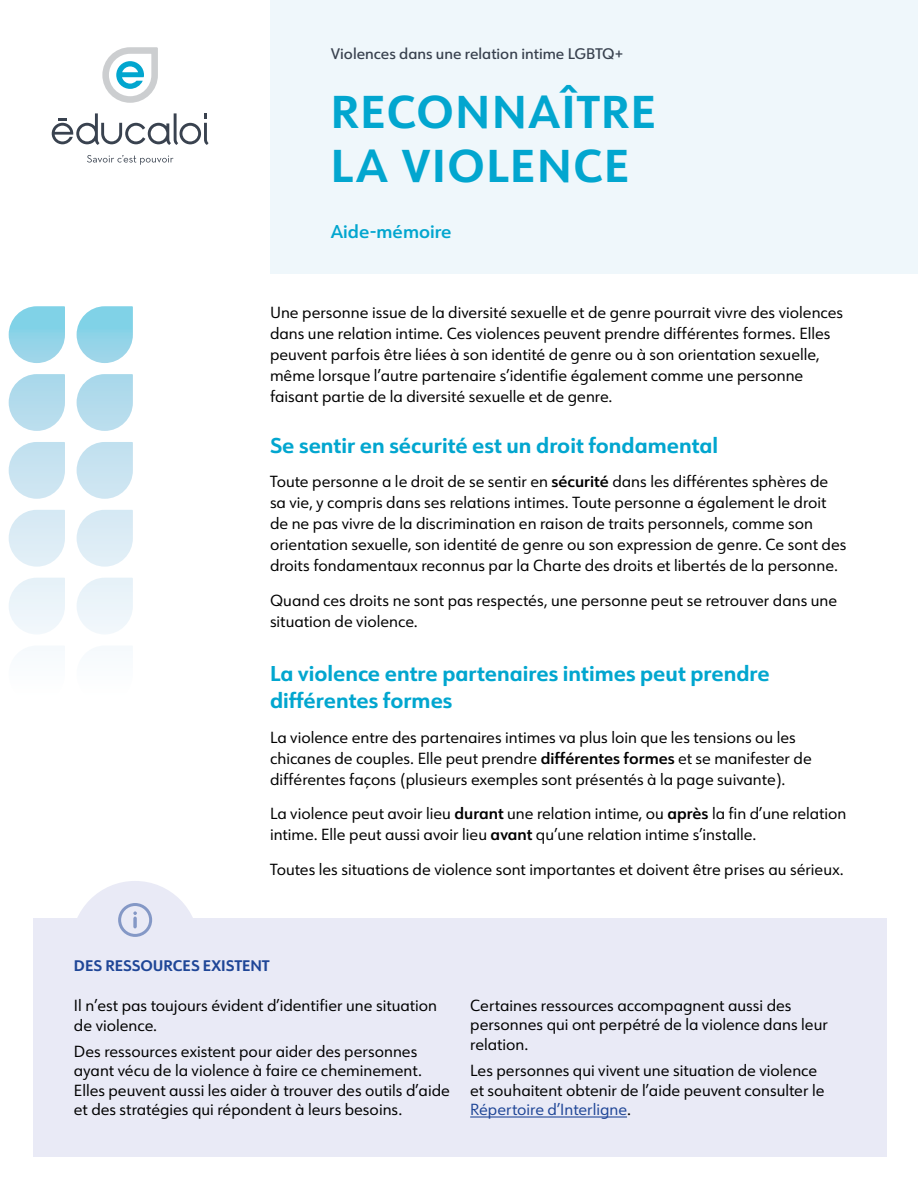
<style>
.page{position:relative;width:918px;height:1188px;background:#fff}
.page>*{position:absolute;margin:0;border:0;box-sizing:border-box;transform-origin:0 0}
.t1{font:700 45px/54px "URW Form";letter-spacing:.04em;color:#02a6cf}
.t2{font:700 21px/27px "URW Form";color:#02a6cf}
.t3{font:600 18px "URW Form";color:#02a6cf}
.t4{font:15.75px/21px "URW Form";color:#000}
.t5{font:500 15px "URW Form";color:#39424f}
.t6{font:700 15px "URW Form";color:#1f4697}
.s1{font-weight:600}
.s2{color:#1f4697}
</style>
<div class="page">
<div style="left:270px;top:0;width:648px;height:273px;background:#eff7fb"></div>
<div style="left:71px;top:881px;width:128px;height:127px;background:#e9eaf6;border-radius:50%"></div>
<div style="left:33px;top:919px;width:854px;height:238px;background:#e9eaf6"></div>
<hr style="left:470px;top:1116px;width:157px;height:2px;background:#1f4697">
<svg style="left:9px;top:306px;width:56px;height:57px;background:#9edaeb"></svg>
<svg style="left:9px;top:510px;width:56px;height:57px"></svg>
<svg style="left:9px;top:578px;width:56px;height:56px"></svg>
<svg style="left:9px;top:374px;width:56px;height:57px"></svg>
<svg style="left:9px;top:442px;width:56px;height:57px"></svg>
<svg style="left:77px;top:306px;width:56px;height:57px;background:#9edaeb"></svg>
<svg style="left:77px;top:510px;width:56px;height:57px"></svg>
<svg style="left:77px;top:578px;width:56px;height:56px"></svg>
<svg style="left:77px;top:374px;width:56px;height:57px"></svg>
<svg style="left:77px;top:442px;width:56px;height:57px"></svg>
<svg style="left:102px;top:47px;width:56px;height:56px"></svg>
<svg style="left:52px;top:113px;width:157px;height:32px"></svg>
<svg style="left:87px;top:155px;width:86px;height:10px"></svg>
<div style="left:118px;top:903px;width:34px;height:34px;border:3px solid #1f4697;border-radius:50%"></div>
<svg style="left:133px;top:911px;width:4px;height:16px"></svg>
<p class="t5" style="left:331px;top:44px;width:294px">Violences dans une relation intime LGBTQ+</p>
<h1 class="t1" style="left:331px;top:83px;width:327px">RECONNAÎTRE<br>LA VIOLENCE</h1>
<p class="t3" style="left:331px;top:219px;width:122px">Aide-mémoire</p>
<p class="t4" style="left:270px;top:302px;width:575px">Une personne issue de la diversité sexuelle et de genre pourrait vivre des violences dans une relation intime. Ces violences peuvent prendre différentes formes. Elles peuvent parfois être liées à son identité de genre ou à son orientation sexuelle, même lorsque l’autre partenaire s’identifie également comme une personne faisant partie de la diversité sexuelle et de genre.</p>
<h2 class="t2" style="left:270px;top:431px;width:450px">Se sentir en sécurité est un droit fondamental</h2>
<p class="t4" style="left:270px;top:470px;width:578px">Toute personne a le droit de se sentir en <span class="s1">sécurité</span> dans les différentes sphères de sa vie, y compris dans ses relations intimes. Toute personne a également le droit de ne pas vivre de la discrimination en raison de traits personnels, comme son orientation sexuelle, son identité de genre ou son expression de genre. Ce sont des droits fondamentaux reconnus par la Charte des droits et libertés de la personne.</p>
<p class="t4" style="left:270px;top:589px;width:569px">Quand ces droits ne sont pas respectés, une personne peut se retrouver dans une situation de violence.</p>
<h2 class="t2" style="left:270px;top:659px;width:501px">La violence entre partenaires intimes peut prendre différentes formes</h2>
<p class="t4" style="left:270px;top:726px;width:543px">La violence entre des partenaires intimes va plus loin que les tensions ou les chicanes de couples. Elle peut prendre <span class="s1">différentes formes</span> et se manifester de différentes façons (plusieurs exemples sont présentés à la page suivante).</p>
<p class="t4" style="left:270px;top:803px;width:578px">La violence peut avoir lieu <span class="s1">durant</span> une relation intime, ou <span class="s1">après</span> la fin d’une relation intime. Elle peut aussi avoir lieu <span class="s1">avant</span> qu’une relation intime s’installe.</p>
<p class="t4" style="left:270px;top:858px;width:575px">Toutes les situations de violence sont importantes et doivent être prises au sérieux.</p>
<p class="t6" style="left:74px;top:955px;width:197px">DES RESSOURCES EXISTENT</p>
<p class="t4" style="left:74px;top:995px;width:365px;line-height:19.5px">Il n’est pas toujours évident d’identifier une situation de violence.</p>
<p class="t4" style="left:74px;top:1041px;width:377px;line-height:19.5px">Des ressources existent pour aider des personnes ayant vécu de la violence à faire ce cheminement.<br>Elles peuvent aussi les aider à trouver des outils d’aide et des stratégies qui répondent à leurs besoins.</p>
<p class="t4" style="left:470px;top:995px;width:359px;line-height:19.5px">Certaines ressources accompagnent aussi des personnes qui ont perpétré de la violence dans leur relation.</p>
<p class="t4" style="left:470px;top:1060px;width:356px;line-height:19.5px">Les personnes qui vivent une situation de violence et souhaitent obtenir de l’aide peuvent consulter le<br><span class="s2">Répertoire d’Interligne</span>.</p>
</div>
